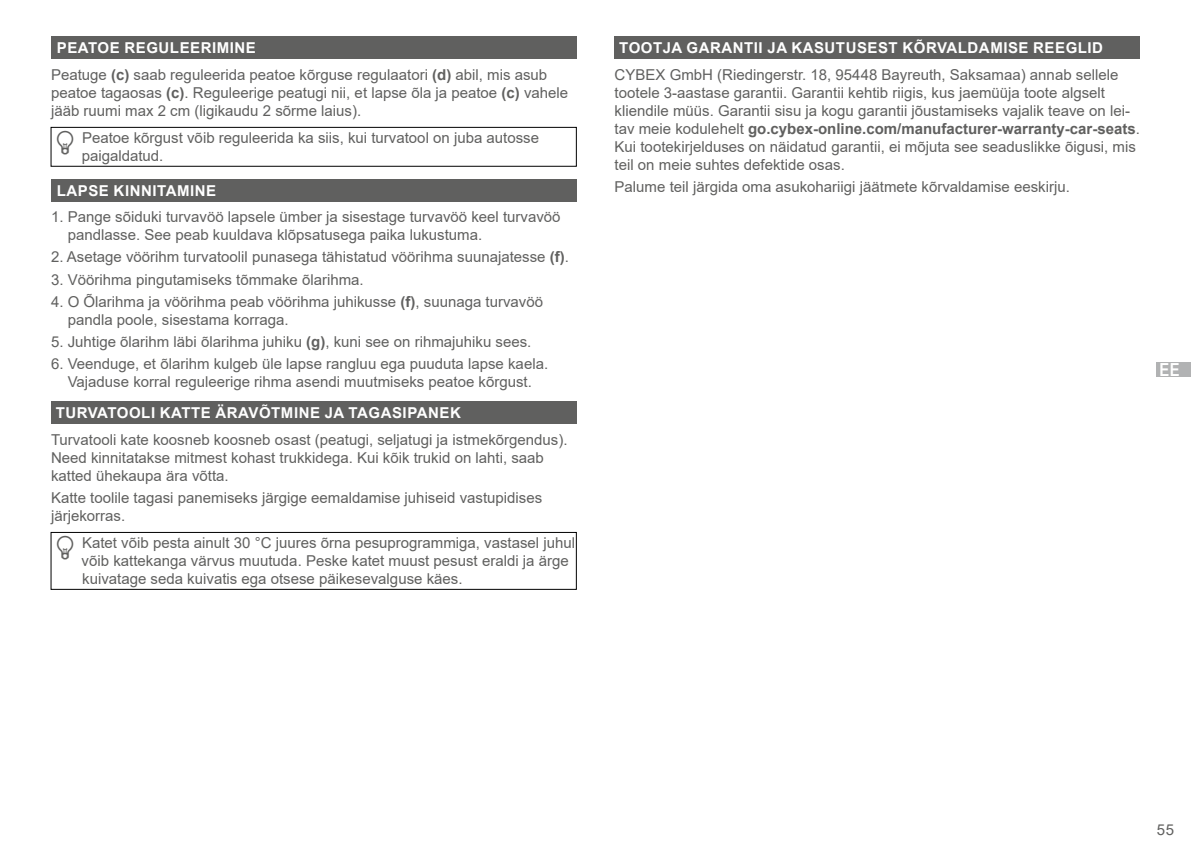
<style>
.page{position:relative;width:1191px;height:851px;background:#fff}
.page>*{position:absolute;margin:0;border:0;box-sizing:border-box;transform-origin:0 0}
.t1{font:700 18px "Arial Narrow";color:#fff}
.t2{font:15px/18px "Arial";color:#60605f}
.t3{font:700 15px "Arial";letter-spacing:.035em;color:#fff}
.s1{font-weight:700;color:#fff}
.s2{font-weight:700}
</style>
<div class="page">
<div style="left:51px;top:37px;width:525px;height:22px;background:#60605f"></div>
<div style="left:51px;top:127px;width:526px;height:40px;border:1px solid #000"></div>
<div style="left:51px;top:179px;width:525px;height:22px;background:#60605f"></div>
<div style="left:51px;top:401px;width:525px;height:23px;background:#60605f"></div>
<div style="left:51px;top:532px;width:526px;height:57px;border:1px solid #000"></div>
<div style="left:614px;top:37px;width:526px;height:22px;background:#60605f"></div>
<div style="left:1157px;top:361px;width:34px;height:15px;background:#b1b2b3"></div>
<p class="t2" style="left:51px;top:35px;width:498px;line-height:26.4px;text-indent:6px"><span class="s1">PEATOE REGULEERIMINE<br></span>Peatuge <span class="s2">(c)</span> saab reguleerida peatoe kõrguse regulaatori <span class="s2">(d)</span> abil, mis asub</p>
<p class="t2" style="left:51px;top:84px;width:519px">peatoe tagaosas <span class="s2">(c)</span>. Reguleerige peatugi nii, et lapse õla ja peatoe <span class="s2">(c)</span> vahele jääb ruumi max 2 cm (ligikaudu 2 sõrme laius).</p>
<p class="t2" style="left:82px;top:128px;width:459px">Peatoe kõrgust võib reguleerida ka siis, kui turvatool on juba autosse paigaldatud.</p>
<p class="t3" style="left:57px;top:180px;width:161px">LAPSE KINNITAMINE</p>
<p class="t2" style="left:68px;top:208px;width:494px;text-indent:-17px">1. Pange sõiduki turvavöö lapsele ümber ja sisestage turvavöö keel turvavöö pandlasse. See peab kuuldava klõpsatusega paika lukustuma.</p>
<p class="t2" style="left:51px;top:248px;width:519px">2. Asetage vöörihm turvatoolil punasega tähistatud vöörihma suunajatesse <span class="s2">(f)</span>.</p>
<p class="t2" style="left:51px;top:270px;width:314px">3. Vöörihma pingutamiseks tõmmake õlarihma.</p>
<p class="t2" style="left:68px;top:292px;width:477px;text-indent:-17px">4. O Õlarihma ja vöörihma peab vöörihma juhikusse <span class="s2">(f)</span>, suunaga turvavöö pandla poole, sisestama korraga.</p>
<p class="t2" style="left:51px;top:333px;width:482px">5. Juhtige õlarihm läbi õlarihma juhiku <span class="s2">(g)</span>, kuni see on rihmajuhiku sees.</p>
<p class="t2" style="left:51px;top:355px;width:498px;text-align:center">6. Veenduge, et õlarihm kulgeb üle lapse rangluu ega puuduta lapse kaela.<br>Vajaduse korral reguleerige rihma asendi muutmiseks peatoe kõrgust.</p>
<p class="t3" style="left:56px;top:402px;width:407px">TURVATOOLI KATTE ÄRAVÕTMINE JA TAGASIPANEK</p>
<p class="t2" style="left:51px;top:430px;width:518px">Turvatooli kate koosneb koosneb osast (peatugi, seljatugi ja istmekõrgendus).<br>Need kinnitatakse mitmest kohast trukkidega. Kui kõik trukid on lahti, saab katted ühekaupa ära võtta.</p>
<p class="t2" style="left:51px;top:488px;width:493px">Katte toolile tagasi panemiseks järgige eemaldamise juhiseid vastupidises järjekorras.</p>
<p class="t2" style="left:82px;top:533px;width:495px">Katet võib pesta ainult 30 °C juures õrna pesuprogrammiga, vastasel juhul võib kattekanga värvus muutuda. Peske katet muust pesust eraldi ja ärge kuivatage seda kuivatis ega otsese päikesevalguse käes.</p>
<p class="t3" style="left:619px;top:38px;width:485px">TOOTJA GARANTII JA KASUTUSEST KÕRVALDAMISE REEGLID</p>
<p class="t2" style="left:614px;top:66px;width:527px">CYBEX GmbH (Riedingerstr. 18, 95448 Bayreuth, Saksamaa) annab sellele tootele 3-aastase garantii. Garantii kehtib riigis, kus jaemüüja toote algselt kliendile müüs. Garantii sisu ja kogu garantii jõustamiseks vajalik teave on lei&shy;tav meie kodulehelt <span class="s2">go.cybex-online.com/manufacturer-warranty-car-seats</span>.<br>Kui tootekirjelduses on näidatud garantii, ei mõjuta see seaduslikke õigusi, mis teil on meie suhtes defektide osas.</p>
<p class="t2" style="left:614px;top:178px;width:457px">Palume teil järgida oma asukohariigi jäätmete kõrvaldamise eeskirju.</p>
<p class="t1" style="left:1159px;top:355px;width:22px">EE</p>
<p class="t2" style="left:1156px;top:820px;width:19px">55</p>
</div>
